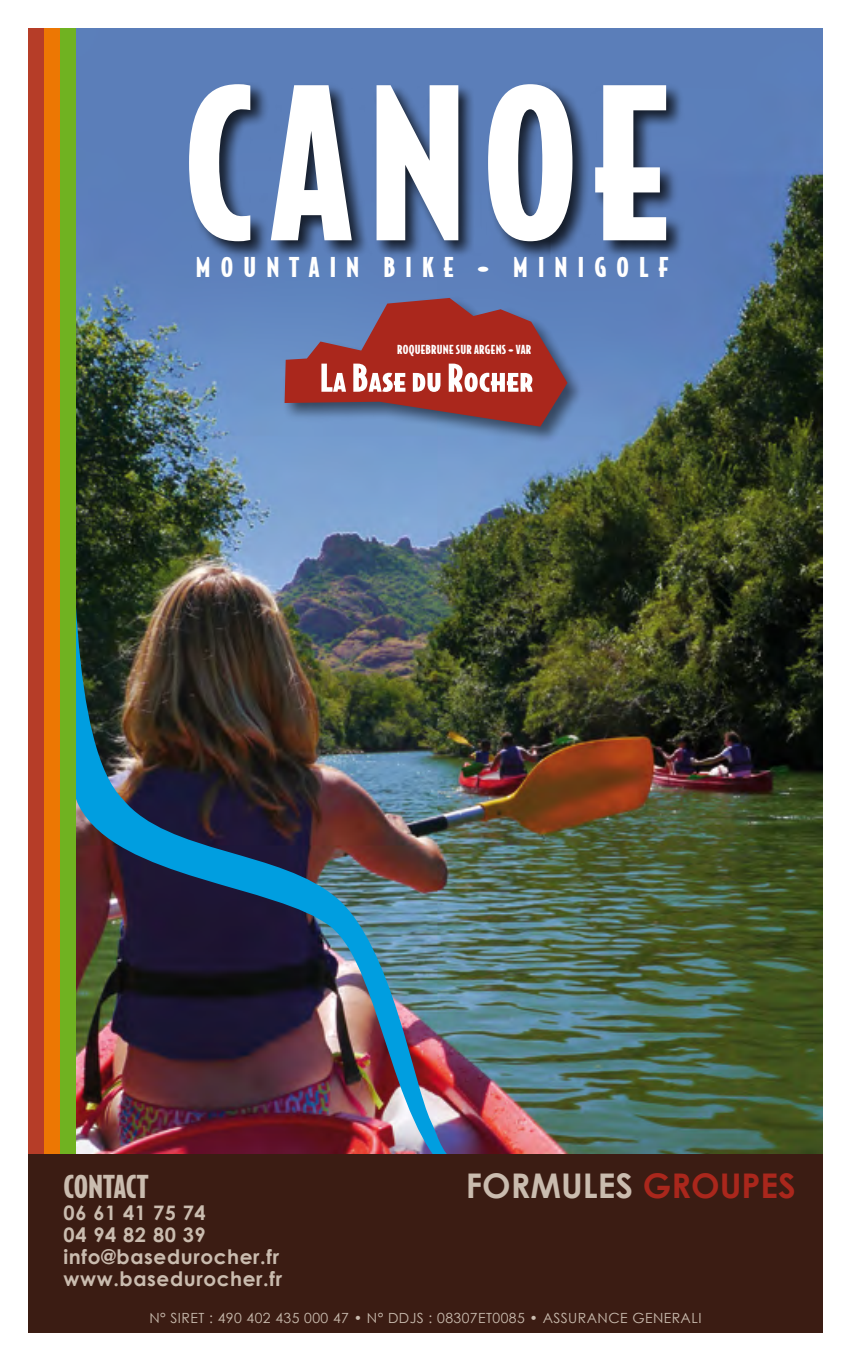
<style>
.page{position:relative;width:851px;height:1361px;background:#fff}
.page>*{position:absolute;margin:0;border:0;box-sizing:border-box;transform-origin:0 0}
.t1{font:200.8px "Bodega Sans Black Smallcaps";letter-spacing:.075em;color:#fff}
.t2{font:700 34px "Century Gothic";color:#cabcaf}
.t3{font:30px "Bodega Sans Black Smallcaps";color:#cabcaf}
.t4{font:26px "Bodega Sans Black Smallcaps";letter-spacing:.39em;color:#fff}
.t5{font:700 20px/22px "Century Gothic";letter-spacing:.03em;color:#cabcaf}
.t6{font:14px "Century Gothic";letter-spacing:.03em;color:#cabcaf}
.t7{font:11.8px "Bodega Sans Black Smallcaps";letter-spacing:.02em;color:#fff}
.s1{color:#aa271c}
</style>
<div class="page">
<img style="left:76px;top:28px;width:746px;height:1126px">
<div style="left:283px;top:296px;width:302px;height:149px;background:#5f84be"></div>
<svg style="left:284px;top:298px;width:283px;height:72px"></svg>
<div style="left:188px;top:82px;width:496px;height:178px;background:#000;opacity:.75"></div>
<img style="left:76px;top:370px;width:565px;height:784px">
<div style="left:28px;top:28px;width:16px;height:1164px;background:#b63d28"></div>
<div style="left:44px;top:28px;width:16px;height:1164px;background:#ed7703"></div>
<div style="left:60px;top:28px;width:16px;height:1164px;background:#70b221"></div>
<div style="left:28px;top:1154px;width:794px;height:178px;background:#3b1c13"></div>
<h1 class="t1" style="left:183px;top:36px;width:489px">CANOE</h1>
<h3 class="t4" style="left:196px;top:251px;width:474px">MOUNTAIN BIKE • MINIGOLF</h3>
<p class="t7" style="left:397px;top:342px;width:135px">ROQUEBRUNE SUR ARGENS • VAR</p>
<h3 class="t3" style="left:63px;top:1167px;width:24px">CONTACT</h3>
<h2 class="t2" style="left:466px;top:1164px;width:331px">FORMULES <span class="s1">GROUPES</span></h2>
<p class="t5" style="left:63px;top:1201px;width:220px">06 61 41 75 74<br>04 94 82 80 39 info@basedurocher.fr www.basedurocher.fr</p>
<p class="t6" style="left:149px;top:1309px;width:506px">N° SIRET : 490 402 435 000 47 • N° DDJS : 08307ET0085 • ASSURANCE GENERA</p>
<p class="t6" style="left:691px;top:1309px;width:9px">LI</p>
</div>
